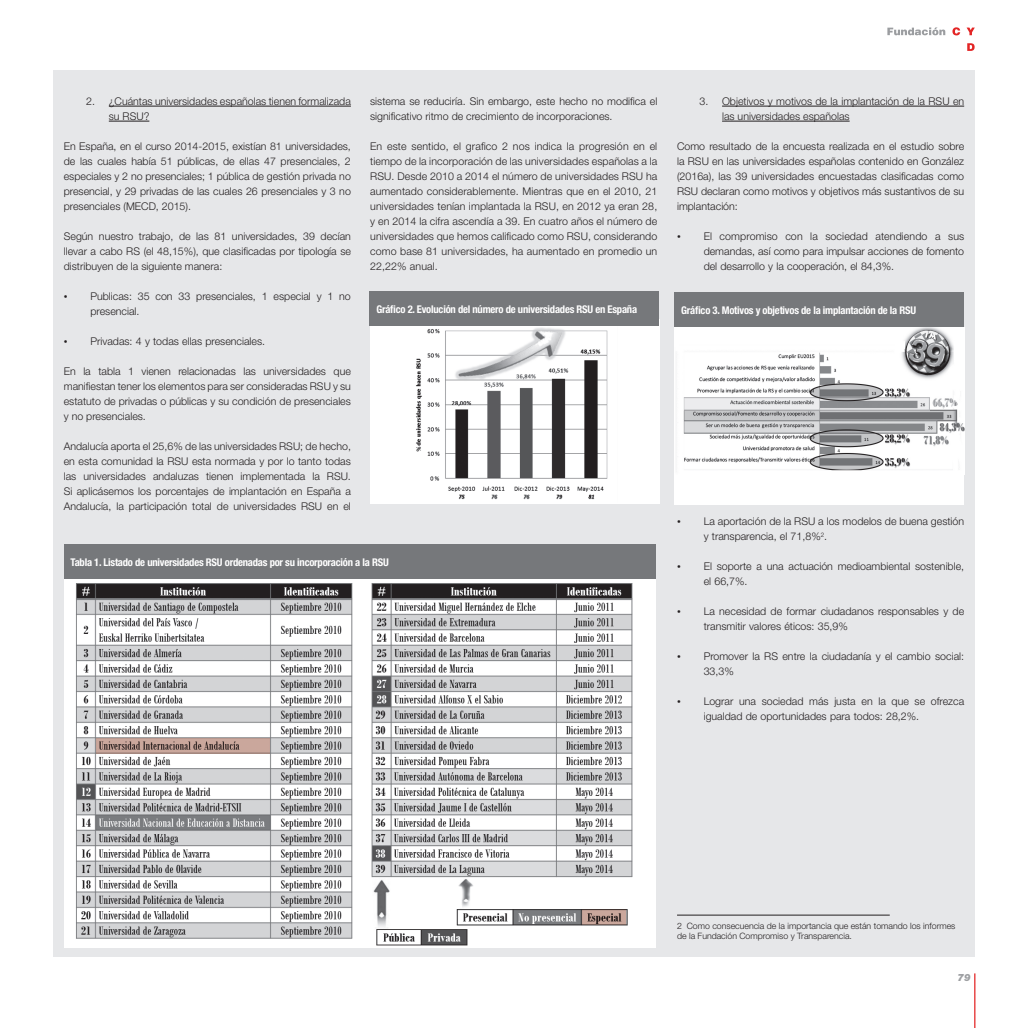
<style>
.page{position:relative;width:1028px;height:1028px;background:#fff}
.page>*{position:absolute;margin:0;border:0;box-sizing:border-box;transform-origin:0 0}
.t1{font:300 10.62px/15px "Helvetica Neue LT";color:#231f20}
.t2{font:700 condensed 10.62px "Helvetica Neue LT";letter-spacing:-.02em;color:#fff}
.t3{font:italic 900 10px "Helvetica Neue LT";color:#9d9fa2}
.t4{font:300 8.75px/10px "Helvetica Neue LT";color:#231f20}
.s1{font-family:"Times New Roman";font-weight:400}
.s2{color:#fff}
</style>
<div class="page">
<hr style="left:974px;top:973px;width:1px;height:55px;background:#e32525">
<svg style="left:952px;top:27px;width:8px;height:8px"></svg>
<svg style="left:967px;top:28px;width:7px;height:7px"></svg>
<svg style="left:967px;top:43px;width:7px;height:8px"></svg>
<svg style="left:887px;top:27px;width:58px;height:8px"></svg>
<div style="left:53px;top:71px;width:921px;height:886px;background:#e6e7e9"></div>
<hr style="left:109px;top:106px;width:242px;height:1px;background:#231f20">
<hr style="left:109px;top:121px;width:40px;height:1px;background:#231f20">
<hr style="left:722px;top:106px;width:242px;height:1px;background:#231f20">
<hr style="left:722px;top:121px;width:127px;height:1px;background:#231f20">
<hr style="left:677px;top:914px;width:212px;height:1px;background:#231f20">
<div style="left:64px;top:572px;width:592px;height:375px;background:#fff"></div>
<img style="left:75px;top:583px;width:558px;height:363px">
<div style="left:64px;top:544px;width:592px;height:34px;background:#76787b"></div>
<div style="left:370px;top:319px;width:289px;height:184px;background:#fff"></div>
<img style="left:416px;top:328px;width:192px;height:172px">
<div style="left:369px;top:292px;width:290px;height:34px;background:#76787b"></div>
<div style="left:674px;top:320px;width:290px;height:184px;background:#fff"></div>
<img style="left:683px;top:327px;width:281px;height:144px">
<div style="left:674px;top:292px;width:290px;height:34px;background:#76787b"></div>
<svg style="left:96px;top:738px;width:174px;height:16px;background:#ad8f86"></svg>
<svg style="left:582px;top:909px;width:44px;height:15px"></svg>
<p class="t1" style="left:109px;top:94px;width:244px;text-indent:-23px">2. ¿Cuántas universidades españolas tienen formalizada su RSU?</p>
<p class="t1" style="left:64px;top:139px;width:289px;text-align:justify">En España, en el curso 2014-2015, existían 81 universidades, de las cuales había 51 públicas, de ellas 47 presenciales, 2 especiales y 2 no presenciales; 1 pública de gestión privada no presencial, y 29 privadas de las cuales 26 presenciales y 3 no presenciales (MECD, 2015).</p>
<p class="t1" style="left:64px;top:229px;width:289px;text-align:justify">Según nuestro trabajo, de las 81 universidades, 39 decían llevar a cabo RS (el 48,15%), que clasificadas por tipología se distribuyen de la siguiente manera:</p>
<p class="t1" style="left:90px;top:289px;width:262px;text-indent:-27px"><span class="s1">•</span> Publicas: 35 con 33 presenciales, 1 especial y 1 no presencial.</p>
<p class="t1" style="left:64px;top:334px;width:203px"><span class="s1">•</span> Privadas: 4 y todas ellas presenciales.</p>
<p class="t1" style="left:64px;top:364px;width:289px;text-align:justify">En la tabla 1 vienen relacionadas las universidades que manifiestan tener los elementos para ser consideradas RSU y su estatuto de privadas o públicas y su condición de presenciales y no presenciales.</p>
<p class="t1" style="left:64px;top:439px;width:289px;text-align:justify">Andalucía aporta el 25,6% de las universidades RSU; de hecho, en esta comunidad la RSU esta normada y por lo tanto todas las universidades andaluzas tienen implementada la RSU.<br>Si aplicásemos los porcentajes de implantación en España a Andalucía, la participación total de universidades RSU en el</p>
<p class="t1" style="left:370px;top:94px;width:288px">sistema se reduciría. Sin embargo, este hecho no modifica el significativo ritmo de crecimiento de incorporaciones.</p>
<p class="t1" style="left:370px;top:139px;width:289px;text-align:justify">En este sentido, el grafico 2 nos indica la progresión en el tiempo de la incorporación de las universidades españolas a la RSU. Desde 2010 a 2014 el número de universidades RSU ha aumentado considerablemente. Mientras que en el 2010, 21 universidades tenían implantada la RSU, en 2012 ya eran 28, y en 2014 la cifra ascendía a 39. En cuatro años el número de universidades que hemos calificado como RSU, considerando como base 81 universidades, ha aumentado en promedio un 22,22% anual.<span class="s2">.</span></p>
<p class="t1" style="left:722px;top:94px;width:244px;text-indent:-23px">3. Objetivos y motivos de la implantación de la RSU en las universidades españolas</p>
<p class="t1" style="left:677px;top:139px;width:289px;text-align:justify">Como resultado de la encuesta realizada en el estudio sobre la RSU en las universidades españolas contenido en González (2016a), las 39 universidades encuestadas clasificadas como RSU declaran como motivos y objetivos más sustantivos de su implantación:</p>
<p class="t1" style="left:703px;top:229px;width:262px;text-align:justify;text-indent:-27px"><span class="s1">•</span> El compromiso con la sociedad atendiendo a sus demandas, así como para impulsar acciones de fomento del desarrollo y la cooperación, el 84,3%.</p>
<p class="t2" style="left:376px;top:303px;width:262px">Gráfico 2. Evolución del número de universidades RSU en España</p>
<p class="t2" style="left:681px;top:304px;width:236px">Gráfico 3. Motivos y objetivos de la implantación de la RSU</p>
<p class="t2" style="left:71px;top:555px;width:320px">Tabla 1. Listado de universidades RSU ordenadas por su incorporación a la RSU</p>
<p class="t1" style="left:703px;top:514px;width:262px;text-indent:-27px"><span class="s1">•</span> La aportación de la RSU a los modelos de buena gestión y transparencia, el 71,8%<sup>2</sup>.</p>
<p class="t1" style="left:703px;top:559px;width:262px;text-indent:-27px"><span class="s1">•</span> El soporte a una actuación medioambiental sostenible, el 66,7%.</p>
<p class="t1" style="left:703px;top:604px;width:262px;text-indent:-27px"><span class="s1">•</span> La necesidad de formar ciudadanos responsables y de transmitir valores éticos: 35,9%</p>
<p class="t1" style="left:703px;top:649px;width:262px;text-indent:-27px"><span class="s1">•</span> Promover la RS entre la ciudadanía y el cambio social:<br>33,3%</p>
<p class="t1" style="left:703px;top:694px;width:262px;text-indent:-27px"><span class="s1">•</span> Lograr una sociedad más justa en la que se ofrezca igualdad de oportunidades para todos: 28,2%.</p>
<p class="t4" style="left:677px;top:920px;width:280px">2 Como consecuencia de la importancia que están tomando los informes de la Fundación Compromiso y Transparencia.</p>
<p class="t3" style="left:957px;top:971px;width:15px">79</p>
</div>
